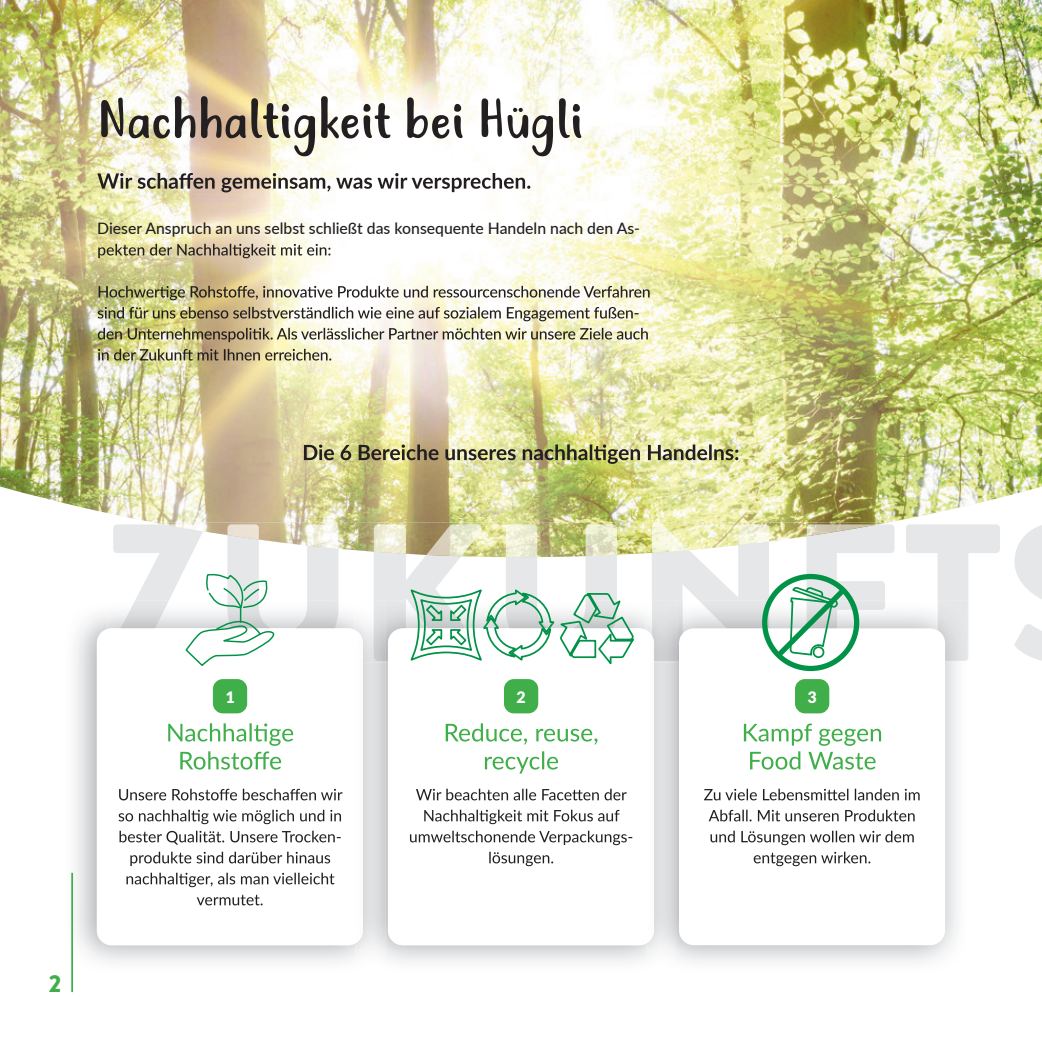
<style>
.page{position:relative;width:1042px;height:1042px;background:#fff}
.page>*{position:absolute;margin:0;border:0;box-sizing:border-box;transform-origin:0 0}
.t1{font:900 194.78px "Brandon Grotesque";letter-spacing:.02em;color:#e6e7e9}
.t2{font:52.5px "Justtellmewhat";color:#231f20}
.t3{font:900 24.5px "Brandon Grotesque";color:#40ae49}
.t4{font:500 15.75px "Lato";color:#231f20}
.t5{font:900 15.75px "Lato";color:#fff}
</style>
<div class="page">
<img style="left:0;top:0;width:1042px;height:525px">
<img style="left:154px;top:522px;width:220px;height:30px">
<img style="left:374px;top:522px;width:504px;height:35px">
<svg style="left:97px;top:173px;width:433px;height:19px"></svg>
<svg style="left:98px;top:244px;width:232px;height:14px;background:#b8b093"></svg>
<img style="left:99px;top:286px;width:550px;height:14px">
<img style="left:98px;top:307px;width:540px;height:14px">
<img style="left:98px;top:328px;width:550px;height:14px">
<img style="left:98px;top:349px;width:233px;height:11px">
<img style="left:71px;top:614px;width:284px;height:348px">
<img style="left:108px;top:601px;width:247px;height:28px">
<img style="left:121px;top:601px;width:217px;height:27px">
<div style="left:97px;top:628px;width:266px;height:317px;background:#fff;border-radius:15px"></div>
<div style="left:213px;top:679px;width:34px;height:34px;background:#40ae49;border-radius:10px"></div>
<svg style="left:168px;top:723px;width:125px;height:46px"></svg>
<svg style="left:119px;top:789px;width:223px;height:11px"></svg>
<svg style="left:119px;top:810px;width:222px;height:14px"></svg>
<svg style="left:120px;top:831px;width:221px;height:13px"></svg>
<svg style="left:130px;top:852px;width:200px;height:14px"></svg>
<svg style="left:126px;top:872px;width:208px;height:15px"></svg>
<svg style="left:197px;top:895px;width:66px;height:10px"></svg>
<svg style="left:184px;top:573px;width:91px;height:93px"></svg>
<img style="left:355px;top:661px;width:602px;height:302px">
<img style="left:386px;top:601px;width:22px;height:60px">
<img style="left:355px;top:630px;width:8px;height:313px">
<div style="left:388px;top:628px;width:266px;height:317px;background:#fff;border-radius:15px"></div>
<div style="left:504px;top:679px;width:34px;height:34px;background:#40ae49;border-radius:10px"></div>
<svg style="left:446px;top:723px;width:151px;height:22px"></svg>
<svg style="left:485px;top:751px;width:73px;height:22px"></svg>
<svg style="left:416px;top:789px;width:211px;height:11px"></svg>
<svg style="left:424px;top:810px;width:195px;height:14px"></svg>
<svg style="left:410px;top:831px;width:222px;height:14px"></svg>
<svg style="left:489px;top:852px;width:64px;height:14px"></svg>
<svg style="left:408px;top:589px;width:238px;height:98px"></svg>
<img style="left:677px;top:601px;width:291px;height:62px">
<img style="left:646px;top:618px;width:31px;height:45px">
<img style="left:652px;top:601px;width:25px;height:60px">
<img style="left:646px;top:630px;width:8px;height:313px">
<div style="left:679px;top:628px;width:266px;height:317px;background:#fff;border-radius:15px"></div>
<svg style="left:704px;top:789px;width:215px;height:11px"></svg>
<svg style="left:709px;top:810px;width:205px;height:11px"></svg>
<svg style="left:710px;top:831px;width:204px;height:14px"></svg>
<svg style="left:754px;top:852px;width:116px;height:14px"></svg>
<div style="left:762px;top:574px;width:97px;height:97px;border:5px solid #009247;border-radius:50%"></div>
<svg style="left:744px;top:583px;width:137px;height:186px"></svg>
<img style="left:304px;top:444px;width:434px;height:20px">
<hr style="left:71px;top:873px;width:2px;height:119px;background:#40ae49">
<h2 class="t2" style="left:97px;top:87px;width:487px">Nachhaltigkeit bei Hügli</h2>
<p class="t4" style="left:97px;top:217px;width:544px">Dieser Anspruch an uns selbst schließt das konsequente Handeln nach den As-</p>
<h1 class="t1" style="left:103px;top:456px;width:901px">ZUKUNFT</h1>
<h1 class="t1" style="left:138px;top:456px;width:901px">ZUKUNFT</h1>
<p class="t5" style="left:225px;top:687px;width:11px">1</p>
<p class="t5" style="left:516px;top:687px;width:11px">2</p>
<p class="t5" style="left:807px;top:687px;width:11px">3</p>
<h3 class="t3" style="left:49px;top:966px;width:14px">2</h3>
</div>
